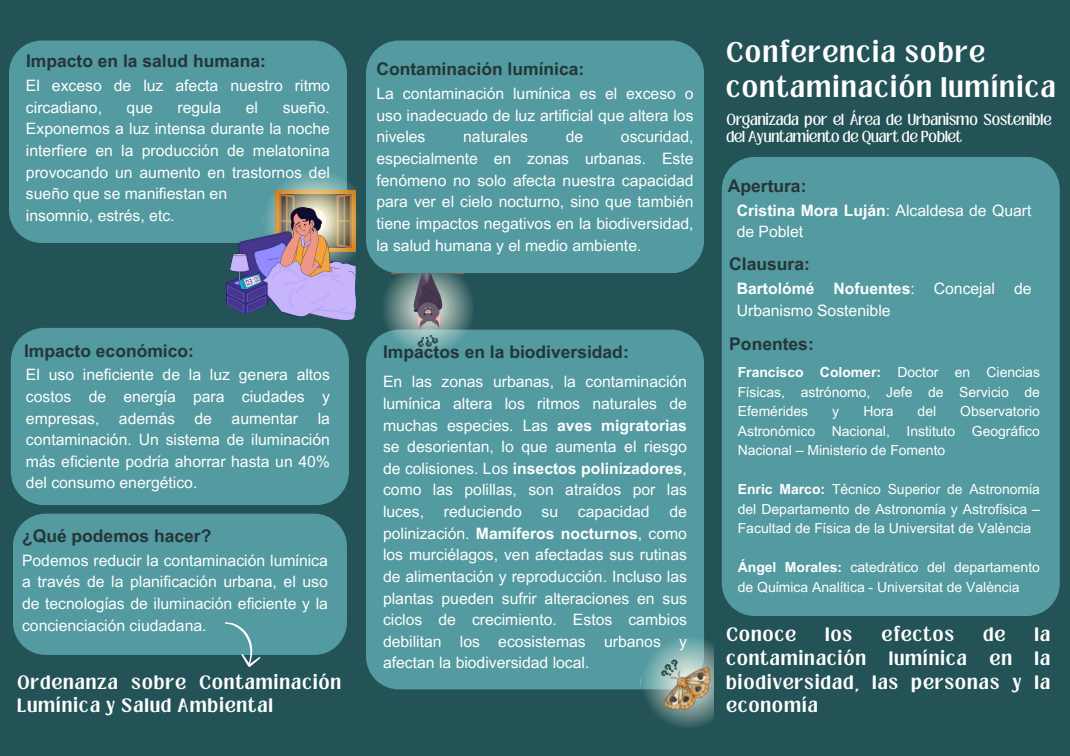
<style>
.page{position:relative;width:1070px;height:756px;background:#fff}
.page>*{position:absolute;margin:0;border:0;box-sizing:border-box;transform-origin:0 0}
.t1{font:700 21.85px/35.4px "Loubag";letter-spacing:.095em;color:#fff}
.t2{font:700 17.45px "Arial MT Pro";color:#243638}
.t3{font:15.7px/21.6px "Arial MT Pro";color:#fff;text-align:justify}
.t4{font:700 14.85px/23.6px "Loubag";letter-spacing:.095em;color:#fff;text-align:justify}
.t5{font:13.95px/19.5px "Arial MT Pro";color:#fff;text-align:justify}
.t6{font:12.25px/17.1px "Loubag";color:#fff}
.s1{font-weight:700}
</style>
<div class="page">
<div style="left:0;top:0;width:1069px;height:756px;background:#245357"></div>
<div style="left:366px;top:330px;width:337px;height:359px;background:#539aa1"></div>
<div style="left:9px;top:41px;width:338px;height:202px;background:#539aa1"></div>
<img style="left:355px;top:190px;width:1px;height:77px">
<svg style="left:262px;top:168px;width:93px;height:40px;background:#809b8c"></svg>
<img style="left:226px;top:208px;width:129px;height:111px">
<div style="left:11px;top:328px;width:338px;height:177px;background:#539aa1"></div>
<svg style="left:381px;top:273px;width:93px;height:81px;background:#638488"></svg>
<svg style="left:640px;top:635px;width:73px;height:92px"></svg>
<div style="left:366px;top:41px;width:337px;height:232px;background:#539aa1"></div>
<div style="left:721px;top:157px;width:338px;height:459px;background:#539aa1"></div>
<div style="left:13px;top:514px;width:334px;height:141px;background:#539aa1"></div>
<img style="left:653px;top:654px;width:61px;height:65px">
<svg style="left:218px;top:622px;width:43px;height:45px"></svg>
<p class="t2" style="left:26px;top:55px;width:241px">Impacto en la salud humana:</p>
<p class="t3" style="left:26px;top:77px;width:305px">El exceso de luz afecta nuestro ritmo circadiano,</p>
<p class="t3" style="left:127px;top:98px;width:28px">que</p>
<p class="t3" style="left:177px;top:98px;width:45px">regula</p>
<p class="t3" style="left:246px;top:98px;width:14px">el</p>
<p class="t3" style="left:26px;top:98px;width:305px;text-align:left;text-indent:256px">sueño.<br>Exponernos a luz intensa durante la noche interfiere en la producción de melatonina provocando un aumento en trastornos del sueño que se manifiestan en<br>insomnio, estrés, etc.</p>
<p class="t2" style="left:24px;top:344px;width:171px">Impacto económico:</p>
<p class="t3" style="left:26px;top:366px;width:305px">El uso ineficiente de la luz genera altos costos de energía para ciudades y empresas, además de aumentar la contaminación. Un sistema de iluminación más eficiente podría ahorrar hasta un 40% del consumo energético.</p>
<p class="t2" style="left:22px;top:530px;width:191px">¿Qué podemos hacer?</p>
<p class="t3" style="left:22px;top:551px;width:307px">Podemos reducir la contaminación lumínica a través de la planificación urbana, el uso de tecnologías de iluminación eficiente y la concienciación ciudadana.</p>
<p class="t4" style="left:17px;top:670px;width:325px">Ordenanza sobre Contaminación<br>Lumínica y Salud Ambiental</p>
<p class="t2" style="left:376px;top:62px;width:209px">Contaminación lumínica:</p>
<p class="t3" style="left:376px;top:85px;width:318px">La contaminación lumínica es el exceso o uso inadecuado de luz artificial que altera los niveles</p>
<p class="t3" style="left:376px;top:128px;width:318px;text-indent:244px">oscuridad, especialmente en zonas urbanas. Este fenómeno no solo afecta nuestra capacidad para ver el cielo nocturno, sino que también tiene impactos negativos en la biodiversidad, la salud humana y el medio ambiente.</p>
<p class="t3" style="left:463px;top:128px;width:66px">naturales</p>
<p class="t3" style="left:565px;top:128px;width:19px">de</p>
<p class="t2" style="left:383px;top:345px;width:247px">Impactos en la biodiversidad:</p>
<p class="t3" style="left:383px;top:373px;width:305px">En las zonas urbanas, la contaminación lumínica altera los ritmos naturales de muchas especies. Las <span class="s1">aves migratorias </span>se desorientan, lo que aumenta el riesgo de colisiones. Los <span class="s1">insectos polinizadores</span>, como las polillas, son atraídos por las luces,</p>
<p class="t3" style="left:383px;top:503px;width:305px;text-indent:286px">de polinización. <span class="s1">Mamíferos nocturnos</span>, como los murciélagos, ven afectadas sus rutinas de alimentación y reproducción. Incluso las plantas pueden sufrir alteraciones en sus ciclos de crecimiento. Estos cambios debilitan los ecosistemas urbanos y afectan la biodiversidad local.</p>
<p class="t3" style="left:444px;top:503px;width:79px">reduciendo</p>
<p class="t3" style="left:541px;top:503px;width:18px">su</p>
<p class="t3" style="left:578px;top:503px;width:73px">capacidad</p>
<h1 class="t1" style="left:726px;top:35px;width:330px">Conferencia sobre contaminación lumínica</h1>
<p class="t6" style="left:726px;top:111px;width:326px">Organizada por el Área de Urbanismo Sostenible del Ayuntamiento de Quart de Poblet</p>
<p class="t2" style="left:727px;top:179px;width:80px">Apertura:</p>
<p class="t3" style="left:736px;top:201px;width:296px;line-height:21.8px"><span class="s1">Cristina Mora Luján</span>: Alcaldesa de Quart de Poblet</p>
<p class="t2" style="left:729px;top:258px;width:82px">Clausura:</p>
<p class="t3" style="left:736px;top:280px;width:296px;line-height:21.8px"><span class="s1">Bartolómé Nofuentes</span>: Concejal de<br>Urbanismo Sostenible</p>
<p class="t2" style="left:729px;top:338px;width:86px">Ponentes:</p>
<p class="t5" style="left:737px;top:364px;width:303px"><span class="s1">Francisco Colomer:</span> Doctor en Ciencias Físicas, astrónomo, Jefe de Servicio de Efemérides</p>
<p class="t5" style="left:737px;top:403px;width:303px;text-indent:222px">Observatorio Astronómico Nacional, Instituto Geográfico Nacional – Ministerio de Fomento</p>
<p class="t5" style="left:737px;top:481px;width:303px"><span class="s1">Enric Marco:</span> Técnico Superior de Astronomía del Departamento de Astronomía y Astrofísica – Facultad de Física de la Universitat de València</p>
<p class="t5" style="left:737px;top:559px;width:303px"><span class="s1">Ángel Morales:</span> catedrático del departamento de Química Analítica - Universitat de València</p>
<p class="t5" style="left:832px;top:403px;width:8px">y</p>
<p class="t5" style="left:863px;top:403px;width:32px">Hora</p>
<p class="t5" style="left:917px;top:403px;width:20px">del</p>
<p class="t4" style="left:726px;top:623px;width:71px">Conoce</p>
<p class="t4" style="left:825px;top:623px;width:28px">los</p>
<p class="t4" style="left:881px;top:623px;width:74px">efectos</p>
<p class="t4" style="left:983px;top:623px;width:23px">de</p>
<p class="t4" style="left:1034px;top:623px;width:17px">la</p>
<p class="t4" style="left:726px;top:647px;width:141px">contaminación</p>
<p class="t4" style="left:888px;top:647px;width:79px">lumínica</p>
<p class="t4" style="left:989px;top:647px;width:23px">en</p>
<p class="t4" style="left:726px;top:647px;width:325px;text-indent:308px">la biodiversidad, las personas y la economía</p>
</div>
